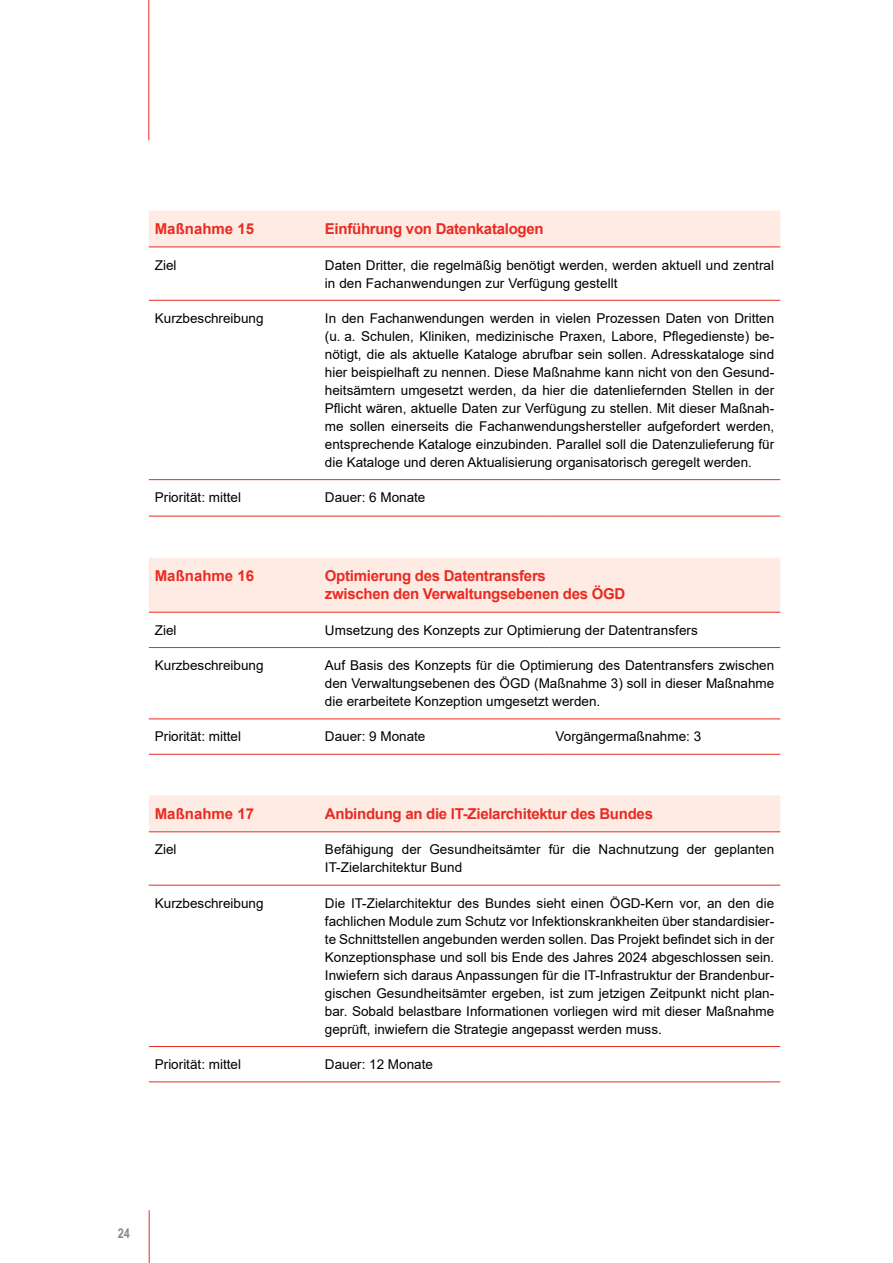
<style>
.page{position:relative;width:893px;height:1263px;background:#fff}
.page>*{position:absolute;margin:0;border:0;box-sizing:border-box;transform-origin:0 0}
.Fließtext{font:700 15px/18px "Arial";letter-spacing:-.02em;color:#e92b22}
.Fließtext-2{font:700 15px "Arial";color:#e92b22}
.Fließtext-3{font:13.5px/18px "Arial";color:#000;text-align:justify}
.t1{font:700 13.5px "Arial Narrow";color:#878988}
</style>
<div class="page">
<hr style="left:148px;top:0;width:1px;height:140px;background:#e92b22">
<hr style="left:149px;top:1210px;width:1px;height:53px;background:#e92b22">
<div style="left:149px;top:210px;width:631px;height:37px;background:#feece4"></div>
<hr style="left:149px;top:300px;width:170px;height:1px;background:#e92b22">
<hr style="left:319px;top:300px;width:231px;height:1px;background:#e92b22">
<hr style="left:550px;top:300px;width:230px;height:1px;background:#e92b22">
<hr style="left:149px;top:479px;width:170px;height:1px;background:#e92b22">
<hr style="left:319px;top:479px;width:231px;height:1px;background:#e92b22">
<hr style="left:550px;top:479px;width:230px;height:1px;background:#e92b22">
<hr style="left:149px;top:516px;width:170px;height:1px;background:#e92b22">
<hr style="left:319px;top:516px;width:231px;height:1px;background:#e92b22">
<hr style="left:550px;top:516px;width:230px;height:1px;background:#e92b22">
<hr style="left:149px;top:247px;width:170px;height:1px;background:#e92b22">
<hr style="left:319px;top:247px;width:231px;height:1px;background:#e92b22">
<hr style="left:550px;top:247px;width:230px;height:1px;background:#e92b22">
<div style="left:149px;top:558px;width:631px;height:54px;background:#feece4"></div>
<hr style="left:149px;top:647px;width:170px;height:1px;background:#e92b22">
<hr style="left:319px;top:647px;width:231px;height:1px;background:#e92b22">
<hr style="left:550px;top:647px;width:230px;height:1px;background:#e92b22">
<hr style="left:149px;top:718px;width:170px;height:1px;background:#e92b22">
<hr style="left:319px;top:718px;width:231px;height:1px;background:#e92b22">
<hr style="left:550px;top:718px;width:230px;height:1px;background:#e92b22">
<hr style="left:149px;top:754px;width:170px;height:1px;background:#e92b22">
<hr style="left:319px;top:754px;width:231px;height:1px;background:#e92b22">
<hr style="left:550px;top:754px;width:230px;height:1px;background:#e92b22">
<hr style="left:149px;top:612px;width:170px;height:1px;background:#e92b22">
<hr style="left:319px;top:612px;width:231px;height:1px;background:#e92b22">
<hr style="left:550px;top:612px;width:230px;height:1px;background:#e92b22">
<div style="left:149px;top:795px;width:631px;height:36px;background:#feece4"></div>
<hr style="left:149px;top:885px;width:170px;height:1px;background:#e92b22">
<hr style="left:319px;top:885px;width:231px;height:1px;background:#e92b22">
<hr style="left:550px;top:885px;width:230px;height:1px;background:#e92b22">
<hr style="left:149px;top:1046px;width:170px;height:1px;background:#e92b22">
<hr style="left:319px;top:1046px;width:231px;height:1px;background:#e92b22">
<hr style="left:550px;top:1046px;width:230px;height:1px;background:#e92b22">
<hr style="left:149px;top:1081px;width:170px;height:1px;background:#e92b22">
<hr style="left:319px;top:1081px;width:231px;height:1px;background:#e92b22">
<hr style="left:550px;top:1081px;width:230px;height:1px;background:#e92b22">
<hr style="left:149px;top:831px;width:170px;height:1px;background:#e92b22">
<hr style="left:319px;top:831px;width:231px;height:1px;background:#e92b22">
<hr style="left:550px;top:831px;width:230px;height:1px;background:#e92b22">
<p class="Fließtext-2" style="left:155px;top:218px;width:101px">Maßnahme 15</p>
<p class="Fließtext" style="left:325px;top:220px;width:220px">Einführung von Datenkatalogen</p>
<p class="Fließtext-3" style="left:155px;top:256px;width:23px">Ziel</p>
<p class="Fließtext-3" style="left:325px;top:256px;width:451px">Daten Dritter, die regelmäßig benötigt werden, werden aktuell und zentral in den Fachanwendungen zur Verfügung gestellt</p>
<p class="Fließtext-3" style="left:155px;top:309px;width:110px">Kurzbeschreibung</p>
<p class="Fließtext-3" style="left:325px;top:309px;width:451px">In den Fachanwendungen werden in vielen Prozessen Daten von Dritten (u. a. Schulen, Kliniken, medizinische Praxen, Labore, Pflegedienste) be&shy;nötigt, die als aktuelle Kataloge abrufbar sein sollen. Adresskataloge sind hier beispielhaft zu nennen. Diese Maßnahme kann nicht von den Gesund&shy;heitsämtern umgesetzt werden, da hier die datenliefernden Stellen in der Pflicht wären, aktuelle Daten zur Verfügung zu stellen. Mit dieser Maßnah&shy;me sollen einerseits die Fachanwendungshersteller aufgefordert werden, entsprechende Kataloge einzubinden. Parallel soll die Datenzulieferung für die Kataloge und deren Aktualisierung organisatorisch geregelt werden.</p>
<p class="Fließtext-3" style="left:155px;top:488px;width:88px">Priorität: mittel</p>
<p class="Fließtext-3" style="left:325px;top:488px;width:102px">Dauer: 6 Monate</p>
<p class="Fließtext-2" style="left:155px;top:566px;width:101px">Maßnahme 16</p>
<p class="Fließtext" style="left:325px;top:567px;width:302px">Optimierung des Datentransfers<br>zwischen den Verwaltungsebenen des ÖGD</p>
<p class="Fließtext-3" style="left:155px;top:621px;width:23px">Ziel</p>
<p class="Fließtext-3" style="left:325px;top:621px;width:374px">Umsetzung des Konzepts zur Optimierung der Datentransfers</p>
<p class="Fließtext-3" style="left:155px;top:656px;width:110px">Kurzbeschreibung</p>
<p class="Fließtext-3" style="left:325px;top:656px;width:451px">Auf Basis des Konzepts für die Optimierung des Datentransfers zwischen den Verwaltungsebenen des ÖGD (Maßnahme 3) soll in dieser Maßnahme die erarbeitete Konzeption umgesetzt werden.</p>
<p class="Fließtext-3" style="left:155px;top:728px;width:88px">Priorität: mittel</p>
<p class="Fließtext-3" style="left:325px;top:728px;width:102px">Dauer: 9 Monate</p>
<p class="Fließtext-3" style="left:556px;top:728px;width:147px">Vorgängermaßnahme: 3</p>
<p class="Fließtext-2" style="left:155px;top:803px;width:101px">Maßnahme 17</p>
<p class="Fließtext" style="left:325px;top:805px;width:330px">Anbindung an die IT-Zielarchitektur des Bundes</p>
<p class="Fließtext-3" style="left:155px;top:840px;width:23px">Ziel</p>
<p class="Fließtext-3" style="left:325px;top:840px;width:451px">Befähigung der Gesundheitsämter für die Nachnutzung der geplanten<br>IT-Zielarchitektur Bund</p>
<p class="Fließtext-3" style="left:155px;top:894px;width:110px">Kurzbeschreibung</p>
<p class="Fließtext-3" style="left:325px;top:894px;width:451px">Die IT-Zielarchitektur des Bundes sieht einen ÖGD-Kern vor, an den die fachlichen Module zum Schutz vor Infektionskrankheiten über standardisier&shy;te Schnittstellen angebunden werden sollen. Das Projekt befindet sich in der Konzeptionsphase und soll bis Ende des Jahres 2024 abgeschlossen sein.<br>Inwiefern sich daraus Anpassungen für die IT-Infrastruktur der Brandenbur&shy;gischen Gesundheitsämter ergeben, ist zum jetzigen Zeitpunkt nicht plan&shy;bar. Sobald belastbare Informationen vorliegen wird mit dieser Maßnahme geprüft, inwiefern die Strategie angepasst werden muss.</p>
<p class="Fließtext-3" style="left:155px;top:1055px;width:88px">Priorität: mittel</p>
<p class="Fließtext-3" style="left:325px;top:1055px;width:110px">Dauer: 12 Monate</p>
<p class="t1" style="left:118px;top:1223px;width:14px">24</p>
</div>
